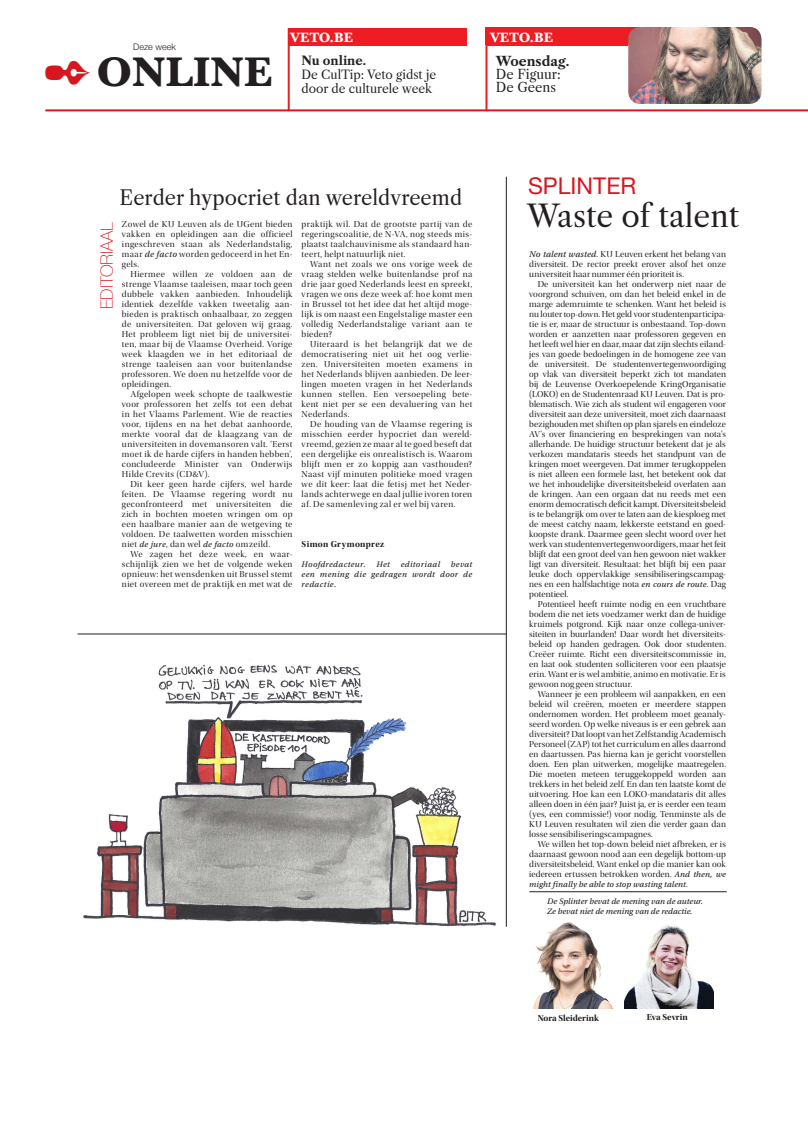
<style>
.page{position:relative;width:808px;height:1134px;background:#fff}
.page>*{position:absolute;margin:0;border:0;box-sizing:border-box;transform-origin:0 0}
.t1{font:700 43px "Baskerville";color:#231f20}
.t2{font:30px "Libre Caslon Text";color:#231f20}
.t3{font:23px "Helvetica Neue";color:#d7171f}
.t4{font:20px "Libre Caslon Text";color:#231f20}
.t5{font:100 17px "Helvetica Neue";color:#d7171f}
.t6{font:700 14px "Baskerville";color:#fff}
.t7{font:13px/13px "Libre Caslon Text";color:#231f20}
.t8{font:700 13px "Libre Caslon Text";color:#231f20}
.t9{font:12px/14px "Libre Caslon Text";color:#231f20}
.t10{font:700 12px "Libre Caslon Text";color:#231f20}
.t11{font:9px/10px "Utopia Std Disp";letter-spacing:.035em;color:#231f20;text-align:justify}
.t12{font:9px "Utopia Std Bold Disp";color:#231f20}
.t13{font:9px "Utopia Std Bold Disp";letter-spacing:.035em;color:#231f20}
.t14{font:300 9px "Helvetica Neue";color:#231f20}
.t15{font:8.5px/10px "Utopia Std Capt It";letter-spacing:.015em;color:#231f20}
.t16{font:8.5px "Utopia Std Capt It";letter-spacing:.045em;color:#231f20}
.s1{font-family:"Utopia Std Capt It"}
.s2{font-family:"Utopia Std Capt It";font-size:8.5px}
.s3{font-size:8.5px}
.s4{font-family:"Utopia Std Disp";font-size:9px}
</style>
<div class="page">
<hr style="left:529px;top:891px;width:198px;height:1px;background:#231f20">
<img style="left:533px;top:922px;width:80px;height:87px">
<hr style="left:506px;top:177px;width:1px;height:750px;background:#231f20">
<hr style="left:77px;top:633px;width:429px;height:1px;background:#231f20">
<img style="left:83px;top:664px;width:413px;height:263px">
<hr style="left:288px;top:28px;width:2px;height:83px;background:#ee1d23">
<div style="left:288px;top:28px;width:179px;height:18px;background:#ee1d23"></div>
<hr style="left:485px;top:28px;width:2px;height:82px;background:#ee1d23">
<div style="left:486px;top:28px;width:142px;height:18px;background:#ee1d23"></div>
<img style="left:628px;top:27px;width:133px;height:77px">
<hr style="left:45px;top:109px;width:763px;height:2px;background:#d7171f">
<img style="left:624px;top:925px;width:89px;height:84px">
<h3 class="t6" style="left:290px;top:27px;width:65px">VETO.BE</h3>
<h3 class="t6" style="left:490px;top:28px;width:65px">VETO.BE</h3>
<h3 class="t8" style="left:496px;top:53px;width:75px">Woensdag.</h3>
<h3 class="t7" style="left:496px;top:68px;width:67px">De Figuur:<br>De Geens</h3>
<p class="t14" style="left:133px;top:40px;width:44px">Deze week</p>
<h1 class="t1" style="left:96px;top:42px;width:178px">ONLINE</h1>
<h3 class="t10" style="left:301px;top:53px;width:66px">Nu online.</h3>
<h3 class="t9" style="left:301px;top:67px;width:136px">De CulTip: Veto gidst je door de culturele week</h3>
<h3 class="t4" style="left:120px;top:186px;width:344px">Eerder hypocriet dan wereldvreemd</h3>
<h3 class="t5" style="left:94px;top:309px;width:88px;rotate:-90deg">EDITORIAAL</h3>
<p class="t11" style="left:122px;top:219px;width:172px">Zowel de KU Leuven als de UGent bieden vakken en opleidingen aan die officieel ingeschreven staan als Nederlandstalig, maar <span class="s1">de facto</span> worden gedoceerd in het En&shy;gels.</p>
<p class="t11" style="left:122px;top:269px;width:172px;text-indent:9px">Hiermee willen ze voldoen aan de strenge Vlaamse taaleisen, maar toch geen dubbele vakken aanbieden. Inhoudelijk identiek dezelfde vakken tweetalig aan&shy;bieden is praktisch onhaalbaar, zo zeggen de universiteiten. Dat geloven wij graag.<br>Het probleem ligt niet bij de universitei&shy;ten, maar bij de Vlaamse Overheid. Vorige week klaagden we in het editoriaal de strenge taaleisen aan voor buitenlandse professoren. We doen nu hetzelfde voor de opleidingen.</p>
<p class="t11" style="left:122px;top:389px;width:172px;text-indent:9px">Afgelopen week schopte de taalkwestie voor professoren het zelfs tot een debat in het Vlaams Parlement. Wie de reacties voor, tijdens en na het debat aanhoorde, merkte vooral dat de klaagzang van de universiteiten in dovemansoren valt. ‘Eerst moet ik de harde cijfers in handen hebben’, concludeerde Minister van Onderwijs Hilde Crevits (CD&amp;V).</p>
<p class="t11" style="left:122px;top:479px;width:172px;text-indent:9px">Dit keer geen harde cijfers, wel harde feiten. De Vlaamse regering wordt nu geconfronteerd met universiteiten die zich in bochten moeten wringen om op een haalbare manier aan de wetgeving te voldoen. De taalwetten worden misschien niet <span class="s2">de jure</span>, dan wel <span class="s2">de facto</span> omzeild.</p>
<p class="t11" style="left:122px;top:549px;width:172px;text-indent:9px">We zagen het deze week, en waar&shy;schijnlijk zien we het de volgende weken opnieuw: het wensdenken uit Brussel stemt niet overeen met de praktijk en met wat de</p>
<p class="t11" style="left:302px;top:219px;width:172px">praktijk wil. Dat de grootste partij van de regeringscoalitie, de N-VA, nog steeds mis&shy;plaatst taalchauvinisme als standaard han&shy;teert, helpt natuurlijk niet.</p>
<p class="t11" style="left:302px;top:259px;width:172px;text-indent:9px">Want net zoals we ons vorige week de vraag stelden welke buitenlandse prof na drie jaar goed Nederlands leest en spreekt, vragen we ons deze week af: hoe komt men in Brussel tot het idee dat het altijd moge&shy;lijk is om naast een Engelstalige master een volledig Nederlandstalige variant aan te bieden?</p>
<p class="t11" style="left:302px;top:339px;width:172px;text-indent:9px">Uiteraard is het belangrijk dat we de democratisering niet uit het oog verlie&shy;zen. Universiteiten moeten examens in het Nederlands blijven aanbieden. De leer&shy;lingen moeten vragen in het Nederlands kunnen stellen. Een versoepeling bete&shy;kent niet per se een devaluering van het Nederlands.</p>
<p class="t11" style="left:302px;top:419px;width:172px;text-indent:9px">De houding van de Vlaamse regering is misschien eerder hypocriet dan wereld&shy;vreemd, gezien ze maar al te goed beseft dat een dergelijke eis onrealistisch is. Waarom blijft men er zo koppig aan vasthouden?<br>Naast vijf minuten politieke moed vragen we dit keer: laat die fetisj met het Neder&shy;lands achterwege en daal jullie ivoren toren af. De samenleving zal er wel bij varen.</p>
<p class="t13" style="left:302px;top:539px;width:84px">Simon Grymonprez</p>
<p class="t16" style="left:302px;top:559px;width:66px">Hoofdredacteur.</p>
<p class="t15" style="left:376px;top:559px;width:15px">Het</p>
<p class="t16" style="left:401px;top:559px;width:41px">editoriaal</p>
<p class="t15" style="left:302px;top:559px;width:172px;text-align:justify;text-indent:149px">bevat een mening die gedragen wordt door de redactie.</p>
<h3 class="t3" style="left:528px;top:169px;width:110px">SPLINTER</h3>
<h2 class="t2" style="left:527px;top:198px;width:213px">Waste of talent</h2>
<p class="t11" style="left:529px;top:249px;width:198px"><span class="s1">No talent wasted</span>. KU Leuven erkent het belang van diversiteit. De rector preekt erover alsof het onze universiteit haar nummer één prioriteit is.</p>
<p class="t11" style="left:529px;top:279px;width:198px;text-indent:9px">De universiteit kan het onderwerp niet naar de voorgrond schuiven, om dan het beleid enkel in de marge ademruimte te schenken. Want het beleid is nu louter <span class="s3">top-down</span>. Het geld voor studentenparticipa&shy;tie is er, maar de structuur is onbestaand. <span class="s3">Top-down </span>worden er aanzetten naar professoren gegeven en het leeft wel hier en daar, maar dat zijn slechts eiland&shy;jes van goede bedoelingen in de homogene zee van de universiteit. De studentenvertegenwoordiging op vlak van diversiteit beperkt zich tot mandaten bij de Leuvense Overkoepelende KringOrganisatie (LOKO) en de Studentenraad KU Leuven. Dat is pro&shy;blematisch. Wie zich als student wil engageren voor diversiteit aan deze universiteit, moet zich daarnaast bezighouden met shiften op plan sjarels en eindeloze AV's over financiering en besprekingen van nota's allerhande. De huidige structuur betekent dat je als verkozen mandataris steeds het standpunt van de kringen moet weergeven. Dat immer terugkoppelen is niet alleen een formele last, het betekent ook dat we het inhoudelijke diversiteitsbeleid overlaten aan de kringen. Aan een orgaan dat nu reeds met een enorm democratisch deficit kampt. Diversiteitsbeleid is te belangrijk om over te laten aan de kiesploeg met de meest catchy naam, lekkerste eetstand en goed&shy;koopste drank. Daarmee geen slecht woord over het werk van studentenvertegenwoordigers, maar het feit blijft dat een groot deel van hen gewoon niet wakker ligt van diversiteit. Resultaat: het blijft bij een paar leuke doch oppervlakkige sensibiliseringscampag&shy;nes en een halfslachtige nota <span class="s2">en cours de route</span>. Dag potentieel.</p>
<p class="t11" style="left:529px;top:599px;width:198px;text-indent:9px">Potentieel heeft ruimte nodig en een vruchtbare bodem die net iets voedzamer werkt dan de huidige kruimels potgrond. Kijk naar onze collega-univer&shy;siteiten in buurlanden! Daar wordt het diversiteits&shy;beleid op handen gedragen. Ook door studenten.<br>Creëer ruimte. Richt een diversiteitscommissie in, en laat ook studenten solliciteren voor een plaatsje erin. Want er is wel ambitie, animo en motivatie. Er is gewoon nog geen structuur.</p>
<p class="t11" style="left:529px;top:689px;width:198px;text-indent:9px">Wanneer je een probleem wil aanpakken, en een beleid wil creëren, moeten er meerdere stappen ondernomen worden. Het probleem moet geanaly&shy;seerd worden. Op welke niveaus is er een gebrek aan diversiteit? Dat loopt van het Zelfstandig Academisch Personeel (ZAP) tot het curriculum en alles daarrond en daartussen. Pas hierna kan je gericht voorstellen doen. Een plan uitwerken, mogelijke maatregelen.<br>Die moeten meteen teruggekoppeld worden aan trekkers in het beleid zelf. En dan ten laatste komt de uitvoering. Hoe kan een LOKO-mandataris dit alles alleen doen in één jaar? Juist ja, er is eerder een team (yes, een commissie!) voor nodig. Tenminste als de KU Leuven resultaten wil zien die verder gaan dan losse sensibiliseringscampagnes.</p>
<p class="t11" style="left:529px;top:839px;width:198px;text-indent:9px">We willen het top-down beleid niet afbreken, er is daarnaast gewoon nood aan een degelijk bottom-up diversiteitsbeleid. Want enkel op die manier kan ook iedereen ertussen betrokken worden. <span class="s2">And then, we</span></p>
<p class="t15" style="left:547px;top:876px;width:157px;line-height:16.9px;text-indent:-18px">might finally be able to stop wasting talent<span class="s4">.<br></span>De Splinter bevat de mening van de auteur.</p>
<p class="t15" style="left:547px;top:906px;width:147px">Ze bevat niet de mening van de redactie.</p>
<p class="t12" style="left:538px;top:1012px;width:63px">Nora Sleiderink</p>
<p class="t12" style="left:647px;top:1012px;width:42px">Eva Sevrin</p>
</div>
